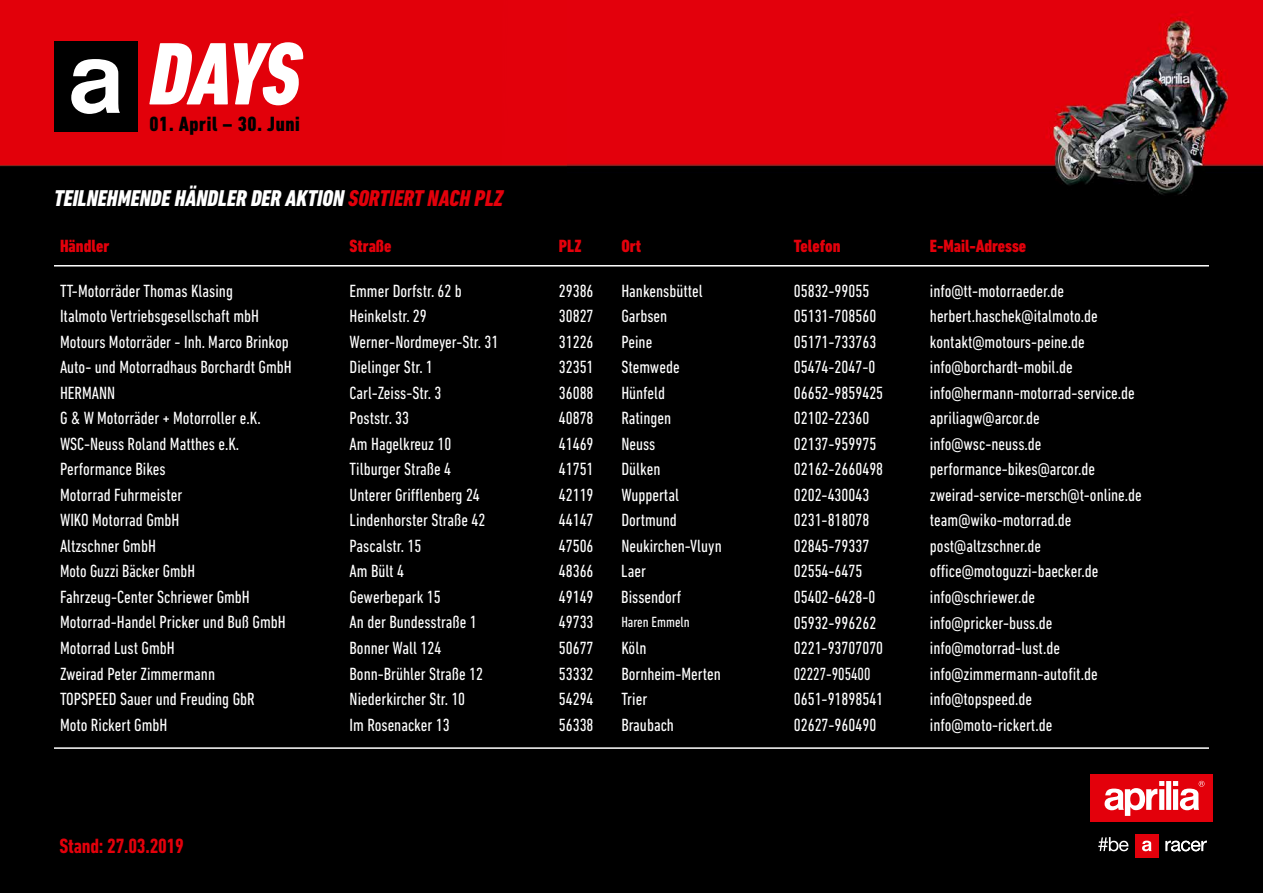
<style>
.page{position:relative;width:1263px;height:893px;background:#000}
.page>*{position:absolute;margin:0;border:0;box-sizing:border-box;transform-origin:0 0}
.t1{font:italic 800 condensed 23.25px "DIN Next LT Pro";color:#fff}
.t2{font:700 condensed 21px "DIN Next LT Pro";letter-spacing:-.01em;color:#e3000b}
.t3{font:800 condensed 21px "DIN Next LT Pro";letter-spacing:.03em;color:#000}
.t4{font:condensed 18px "DIN Next LT Pro";color:#fff}
.t5{font:800 condensed 18px "DIN Next LT Pro";color:#e3000b}
.t6{font:condensed 18px "DIN Next LT Pro";color:#fff;scale:.93 1}
.t7{font:condensed 15px "DIN Next LT Pro";color:#fff}
.s1{color:#e3000b}
</style>
<div class="page">
<img style="left:502px;top:0;width:761px;height:267px">
<div style="left:0;top:0;width:256px;height:167px;background:#e2000a"></div>
<img style="left:256px;top:0;width:311px;height:222px">
<div style="left:58px;top:237px;width:974px;height:21px;background:#000"></div>
<svg style="left:149px;top:42px;width:155px;height:63px;background:#f39a9e"></svg>
<div style="left:54px;top:41px;width:83px;height:91px;background:#000"></div>
<svg style="left:71px;top:59px;width:49px;height:55px"></svg>
<div style="left:1091px;top:774px;width:122px;height:48px;background:#e3000b"></div>
<svg style="left:1104px;top:781px;width:100px;height:35px"></svg>
<div style="left:1135px;top:834px;width:24px;height:23px;background:#e3000b"></div>
<svg style="left:1142px;top:841px;width:9px;height:10px"></svg>
<svg style="left:1165px;top:841px;width:42px;height:10px"></svg>
<svg style="left:1098px;top:837px;width:30px;height:14px"></svg>
<hr style="left:54px;top:265px;width:1155px;height:1px;background:#fff">
<hr style="left:54px;top:747px;width:1155px;height:2px;background:#fff">
<p class="t3" style="left:149px;top:112px;width:152px">01. April – 30. Juni</p>
<p class="t1" style="left:54px;top:184px;width:451px">TEILNEHMENDE HÄNDLER DER AKTION <span class="s1">SORTIERT NACH PLZ</span></p>
<p class="t5" style="left:60px;top:236px;width:51px">Händler</p>
<p class="t5" style="left:350px;top:236px;width:43px">Straße</p>
<p class="t5" style="left:559px;top:236px;width:24px">PLZ</p>
<p class="t5" style="left:621px;top:236px;width:21px">Ort</p>
<p class="t5" style="left:794px;top:236px;width:48px">Telefon</p>
<p class="t5" style="left:930px;top:236px;width:98px">E-Mail-Adresse</p>
<p class="t4" style="left:60px;top:281px;width:174px">TT-Motorräder Thomas Klasing</p>
<p class="t4" style="left:350px;top:281px;width:114px">Emmer Dorfstr. 62 b</p>
<p class="t4" style="left:559px;top:281px;width:36px">29386</p>
<p class="t4" style="left:621px;top:281px;width:83px">Hankensbüttel</p>
<p class="t4" style="left:794px;top:281px;width:77px">05832-99055</p>
<p class="t4" style="left:930px;top:281px;width:136px">info@tt-motorraeder.de</p>
<p class="t4" style="left:60px;top:306px;width:200px">Italmoto Vertriebsgesellschaft mbH</p>
<p class="t4" style="left:350px;top:306px;width:79px">Heinkelstr. 29</p>
<p class="t4" style="left:559px;top:306px;width:36px">30827</p>
<p class="t4" style="left:621px;top:306px;width:47px">Garbsen</p>
<p class="t4" style="left:794px;top:306px;width:84px">05131-708560</p>
<p class="t4" style="left:930px;top:306px;width:169px">herbert.haschek@italmoto.de</p>
<p class="t4" style="left:60px;top:332px;width:230px">Motours Motorräder - Inh. Marco Brinkop</p>
<p class="t4" style="left:350px;top:332px;width:150px">Werner-Nordmeyer-Str. 31</p>
<p class="t4" style="left:559px;top:332px;width:36px">31226</p>
<p class="t4" style="left:621px;top:332px;width:33px">Peine</p>
<p class="t4" style="left:794px;top:332px;width:84px">05171-733763</p>
<p class="t4" style="left:930px;top:332px;width:156px">kontakt@motours-peine.de</p>
<p class="t4" style="left:60px;top:357px;width:233px">Auto- und Motorradhaus Borchardt GmbH</p>
<p class="t4" style="left:350px;top:357px;width:85px">Dielinger Str. 1</p>
<p class="t4" style="left:559px;top:357px;width:36px">32351</p>
<p class="t4" style="left:621px;top:357px;width:60px">Stemwede</p>
<p class="t4" style="left:794px;top:357px;width:83px">05474-2047-0</p>
<p class="t4" style="left:930px;top:357px;width:144px">info@borchardt-mobil.de</p>
<p class="t4" style="left:60px;top:383px;width:57px">HERMANN</p>
<p class="t4" style="left:350px;top:383px;width:93px">Carl-Zeiss-Str. 3</p>
<p class="t4" style="left:559px;top:383px;width:36px">36088</p>
<p class="t4" style="left:621px;top:383px;width:45px">Hünfeld</p>
<p class="t4" style="left:794px;top:383px;width:91px">06652-9859425</p>
<p class="t4" style="left:930px;top:383px;width:206px">info@hermann-motorrad-service.de</p>
<p class="t4" style="left:60px;top:408px;width:202px">G &amp; W Motorräder + Motorroller e.K.</p>
<p class="t4" style="left:350px;top:408px;width:61px">Poststr. 33</p>
<p class="t4" style="left:559px;top:408px;width:36px">40878</p>
<p class="t4" style="left:621px;top:408px;width:51px">Ratingen</p>
<p class="t4" style="left:794px;top:408px;width:77px">02102-22360</p>
<p class="t4" style="left:930px;top:408px;width:111px">apriliagw@arcor.de</p>
<p class="t4" style="left:60px;top:434px;width:181px">WSC-Neuss Roland Matthes e.K.</p>
<p class="t4" style="left:350px;top:434px;width:103px">Am Hagelkreuz 10</p>
<p class="t4" style="left:559px;top:434px;width:36px">41469</p>
<p class="t4" style="left:621px;top:434px;width:36px">Neuss</p>
<p class="t4" style="left:794px;top:434px;width:84px">02137-959975</p>
<p class="t4" style="left:930px;top:434px;width:113px">info@wsc-neuss.de</p>
<p class="t4" style="left:60px;top:459px;width:107px">Performance Bikes</p>
<p class="t4" style="left:350px;top:459px;width:103px">Tilburger Straße 4</p>
<p class="t4" style="left:559px;top:459px;width:36px">41751</p>
<p class="t4" style="left:621px;top:459px;width:41px">Dülken</p>
<p class="t4" style="left:794px;top:459px;width:91px">02162-2660498</p>
<p class="t4" style="left:930px;top:459px;width:167px">performance-bikes@arcor.de</p>
<p class="t4" style="left:60px;top:485px;width:124px">Motorrad Fuhrmeister</p>
<p class="t4" style="left:350px;top:485px;width:132px">Unterer Grifflenberg 24</p>
<p class="t4" style="left:559px;top:485px;width:36px">42119</p>
<p class="t4" style="left:621px;top:485px;width:59px">Wuppertal</p>
<p class="t4" style="left:794px;top:485px;width:77px">0202-430043</p>
<p class="t4" style="left:930px;top:485px;width:213px">zweirad-service-mersch@t-online.de</p>
<p class="t4" style="left:60px;top:510px;width:121px">WIKO Motorrad GmbH</p>
<p class="t4" style="left:350px;top:510px;width:137px">Lindenhorster Straße 42</p>
<p class="t4" style="left:559px;top:510px;width:36px">44147</p>
<p class="t4" style="left:621px;top:510px;width:57px">Dortmund</p>
<p class="t4" style="left:794px;top:510px;width:77px">0231-818078</p>
<p class="t4" style="left:930px;top:510px;width:143px">team@wiko-motorrad.de</p>
<p class="t4" style="left:60px;top:536px;width:97px">Altzschner GmbH</p>
<p class="t4" style="left:350px;top:536px;width:73px">Pascalstr. 15</p>
<p class="t4" style="left:559px;top:536px;width:36px">47506</p>
<p class="t4" style="left:621px;top:536px;width:102px">Neukirchen-Vluyn</p>
<p class="t4" style="left:794px;top:536px;width:77px">02845-79337</p>
<p class="t4" style="left:930px;top:536px;width:113px">post@altzschner.de</p>
<p class="t4" style="left:60px;top:561px;width:137px">Moto Guzzi Bäcker GmbH</p>
<p class="t4" style="left:350px;top:561px;width:56px">Am Bült 4</p>
<p class="t4" style="left:559px;top:561px;width:36px">48366</p>
<p class="t4" style="left:621px;top:561px;width:26px">Laer</p>
<p class="t4" style="left:794px;top:561px;width:70px">02554-6475</p>
<p class="t4" style="left:930px;top:561px;width:170px">office@motoguzzi-baecker.de</p>
<p class="t4" style="left:60px;top:587px;width:191px">Fahrzeug-Center Schriewer GmbH</p>
<p class="t4" style="left:350px;top:587px;width:93px">Gewerbepark 15</p>
<p class="t4" style="left:559px;top:587px;width:36px">49149</p>
<p class="t4" style="left:621px;top:587px;width:61px">Bissendorf</p>
<p class="t4" style="left:794px;top:587px;width:83px">05402-6428-0</p>
<p class="t4" style="left:930px;top:587px;width:107px">info@schriewer.de</p>
<p class="t4" style="left:60px;top:612px;width:227px">Motorrad-Handel Pricker und Buß GmbH</p>
<p class="t4" style="left:350px;top:612px;width:129px">An der Bundesstraße 1</p>
<p class="t4" style="left:559px;top:612px;width:36px">49733</p>
<p class="t7" style="left:621px;top:614px;width:70px">Haren Emmeln</p>
<p class="t4" style="left:794px;top:612px;width:84px">05932-996262</p>
<p class="t4" style="left:930px;top:612px;width:124px">info@pricker-buss.de</p>
<p class="t4" style="left:60px;top:638px;width:116px">Motorrad Lust GmbH</p>
<p class="t4" style="left:350px;top:638px;width:93px">Bonner Wall 124</p>
<p class="t4" style="left:559px;top:638px;width:36px">50677</p>
<p class="t4" style="left:621px;top:638px;width:27px">Köln</p>
<p class="t4" style="left:794px;top:638px;width:91px">0221-93707070</p>
<p class="t4" style="left:930px;top:638px;width:132px">info@motorrad-lust.de</p>
<p class="t4" style="left:60px;top:663px;width:157px">Zweirad Peter Zimmermann</p>
<p class="t4" style="left:350px;top:663px;width:135px">Bonn-Brühler Straße 12</p>
<p class="t4" style="left:559px;top:663px;width:36px">53332</p>
<p class="t4" style="left:621px;top:663px;width:101px">Bornheim-Merten</p>
<p class="t6" style="left:794px;top:663px;width:84px">02227-905400</p>
<p class="t4" style="left:930px;top:663px;width:169px">info@zimmermann-autofit.de</p>
<p class="t4" style="left:60px;top:689px;width:196px">TOPSPEED Sauer und Freuding GbR</p>
<p class="t4" style="left:350px;top:689px;width:117px">Niederkircher Str. 10</p>
<p class="t4" style="left:559px;top:689px;width:36px">54294</p>
<p class="t4" style="left:621px;top:689px;width:27px">Trier</p>
<p class="t4" style="left:794px;top:689px;width:91px">0651-91898541</p>
<p class="t4" style="left:930px;top:689px;width:104px">info@topspeed.de</p>
<p class="t4" style="left:60px;top:714px;width:109px">Moto Rickert GmbH</p>
<p class="t4" style="left:350px;top:714px;width:102px">Im Rosenacker 13</p>
<p class="t4" style="left:559px;top:714px;width:36px">56338</p>
<p class="t4" style="left:621px;top:714px;width:54px">Braubach</p>
<p class="t4" style="left:794px;top:714px;width:84px">02627-960490</p>
<p class="t4" style="left:930px;top:714px;width:124px">info@moto-rickert.de</p>
<p class="t2" style="left:60px;top:834px;width:126px">Stand: 27.03.2019</p>
</div>
